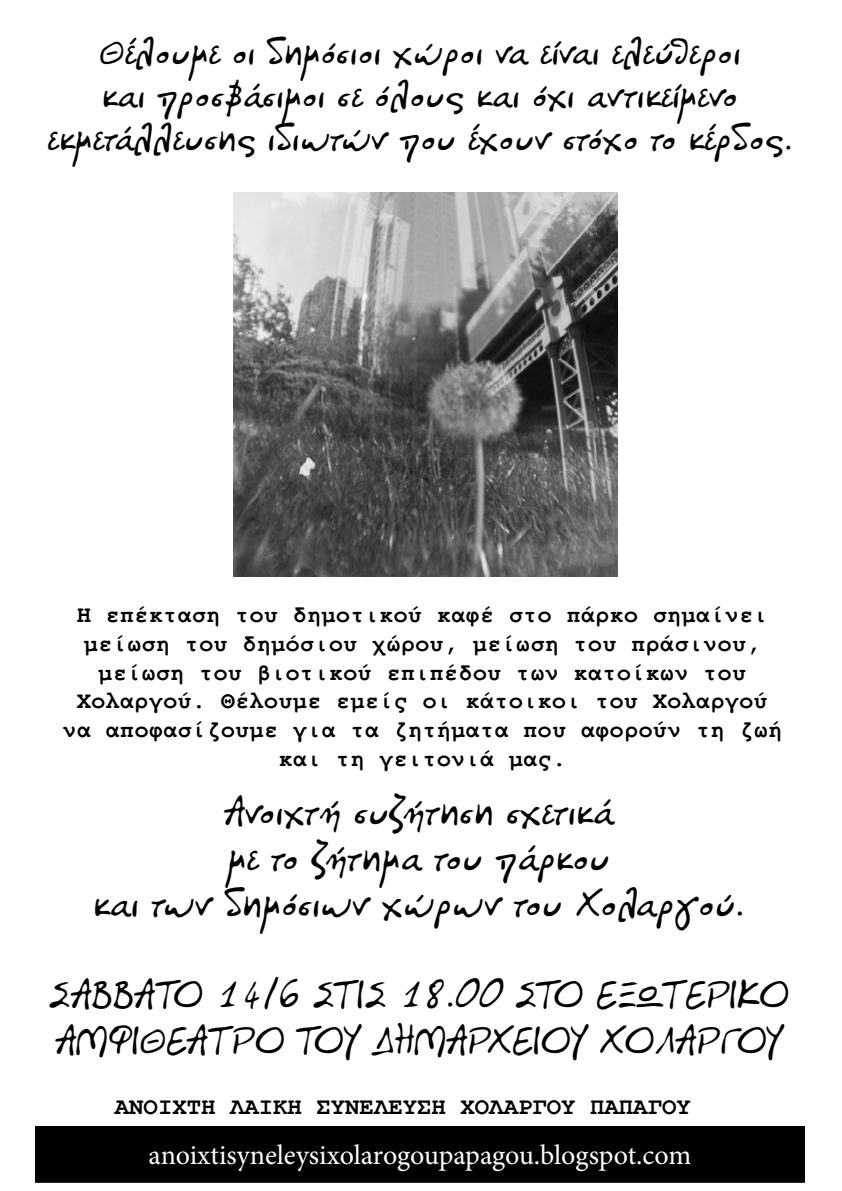
<style>
.page{position:relative;width:842px;height:1191px;background:#fff}
.page>*{position:absolute;margin:0;border:0;box-sizing:border-box;transform-origin:0 0}
.t1{font:700 38px/45.6px "PF Libera Pro";color:#000;text-align:center}
.t2{font:700 36px/43.2px "PF Libera Pro";color:#000;text-align:center}
.t3{font:28px "Minion Pro";letter-spacing:-.005em;color:#fff}
.t4{font:700 24px/28.8px "Courier New";color:#000;text-align:center}
</style>
<div class="page">
<img style="left:233px;top:193px;width:384px;height:384px">
<div style="left:36px;top:1126px;width:768px;height:56px;background:#000"></div>
<h2 class="t2" style="left:48px;top:32px;width:747px">Θέλουμε οι δημόσιοι χώροι να είναι ελεύθεροι<br>και προσβάσιμοι σε όλους και όχι αντικείμενο εκμετάλλευσης ιδιωτών που έχουν στόχο το κέρδος.</h2>
<p class="t4" style="left:62px;top:599px;width:722px">Η επέκταση του δημοτικού καφέ στο πάρκο σημαίνει μείωση του δημόσιου χώρου, μείωση του πράσινου, μείωση του βιοτικού επιπέδου των κατοίκων του Χολαργού. Θέλουμε εμείς οι κάτοικοι του Χολαργού να αποφασίζουμε για τα ζητήματα που αφορούν τη ζωή και τη γειτονιά μας.</p>
<h1 class="t1" style="left:94px;top:791px;width:653px">Ανοιχτή συζήτηση σχετικά<br>με το ζήτημα του πάρκου<br>και των δημόσιων χώρων του Χολαργού.</h1>
<h1 class="t1" style="left:49px;top:973px;width:743px;text-align:left">ΣΑΒΒΑΤΟ 14/6 ΣΤΙΣ 18.00 ΣΤΟ ΕΞΩΤΕΡΙΚΟ<br>ΑΜΦΙΘΕΑΤΡΟ ΤΟΥ ΔΗΜΑΡΧΕΙΟΥ ΧΟΛΑΡΓΟΥ</h1>
<p class="t4" style="left:115px;top:1091px;width:578px">ΑΝΟΙΧΤΗ ΛΑΙΚΗ ΣΥΝΕΛΕΥΣΗ ΧΟΛΑΡΓΟΥ ΠΑΠΑΓΟΥ</p>
<p class="t3" style="left:149px;top:1136px;width:544px">anoixtisyneleysixolarogoupapagou.blogspot.com</p>
</div>
